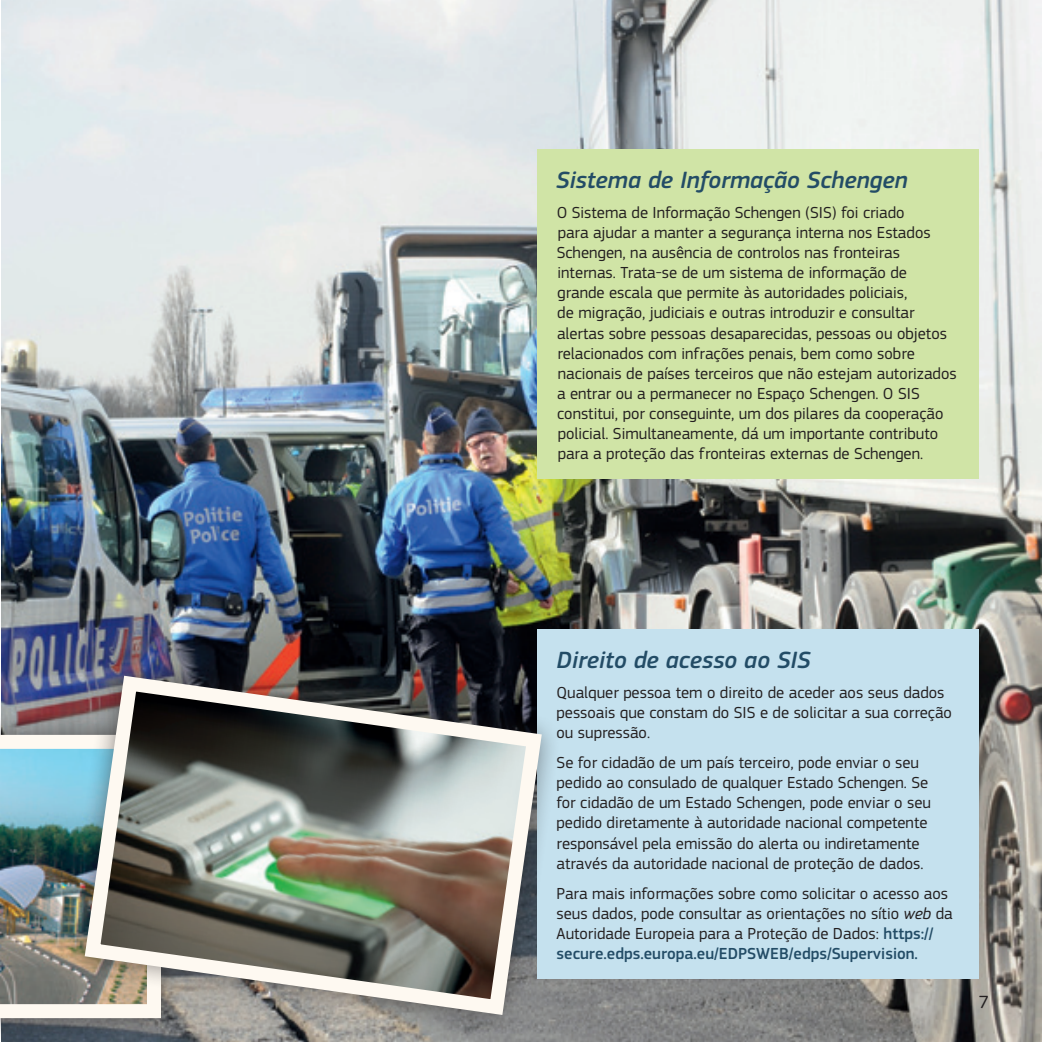
<style>
.page{position:relative;width:1042px;height:1042px;background:#fff}
.page>*{position:absolute;margin:0;border:0;box-sizing:border-box;transform-origin:0 0}
.Heading_info_box{font:italic 500 24.5px "EC Square Sans Pro";color:#234c66}
.List{font:18.38px "EC Square Sans Pro";color:#231f20}
.Normal_-_box{font:16.62px/20.1px "EC Square Sans Pro";color:#231f20}
.s1{font-style:italic}
.s2{font-weight:500;color:#234c66}
</style>
<div class="page">
<img style="left:1px;top:0;width:1041px;height:1042px">
<div style="left:537px;top:149px;width:441px;height:330px;background:#d0e4a6"></div>
<div style="left:537px;top:629px;width:441px;height:350px;background:#c5e1ee"></div>
<div style="left:0;top:712px;width:184px;height:329px;background:#231f20;opacity:.55"></div>
<img style="left:0;top:735px;width:59px;height:283px">
<img style="left:59px;top:650px;width:509px;height:391px">
<img style="left:77px;top:668px;width:473px;height:355px">
<p class="Heading_info_box" style="left:556px;top:165px;width:353px">Sistema de Informação Schengen</p>
<p class="Normal_-_box" style="left:557px;top:202px;width:401px">O Sistema de Informação Schengen (SIS) foi criado<br>para ajudar a manter a segurança interna nos Estados Schengen, na ausência de controlos nas fronteiras internas. Trata‑se de um sistema de informação de grande escala que permite às autoridades policiais,<br>de migração, judiciais e outras introduzir e consultar alertas sobre pessoas desaparecidas, pessoas ou objetos relacionados com infrações penais, bem como sobre nacionais de países terceiros que não estejam autorizados a entrar ou a permanecer no Espaço Schengen. O SIS constitui, por conseguinte, um dos pilares da cooperação policial. Simultaneamente, dá um importante contributo para a proteção das fronteiras externas de Schengen.</p>
<p class="Heading_info_box" style="left:556px;top:645px;width:256px">Direito de acesso ao SIS</p>
<p class="Normal_-_box" style="left:556px;top:682px;width:397px">Qualquer pessoa tem o direito de aceder aos seus dados pessoais que constam do SIS e de solicitar a sua correção ou supressão.</p>
<p class="Normal_-_box" style="left:556px;top:752px;width:376px">Se for cidadão de um país terceiro, pode enviar o seu pedido ao consulado de qualquer Estado Schengen. Se for cidadão de um Estado Schengen, pode enviar o seu pedido diretamente à autoridade nacional competente responsável pela emissão do alerta ou indiretamente através da autoridade nacional de proteção de dados.</p>
<p class="Normal_-_box" style="left:556px;top:883px;width:398px">Para mais informações sobre como solicitar o acesso aos seus dados, pode consultar as orientações no sítio <span class="s1">web</span> da Autoridade Europeia para a Proteção de Dados: <span class="s2">https:// secure.edps.europa.eu/EDPSWEB/edps/Supervision.</span></p>
<p class="List" style="left:979px;top:991px;width:12px">7</p>
</div>
